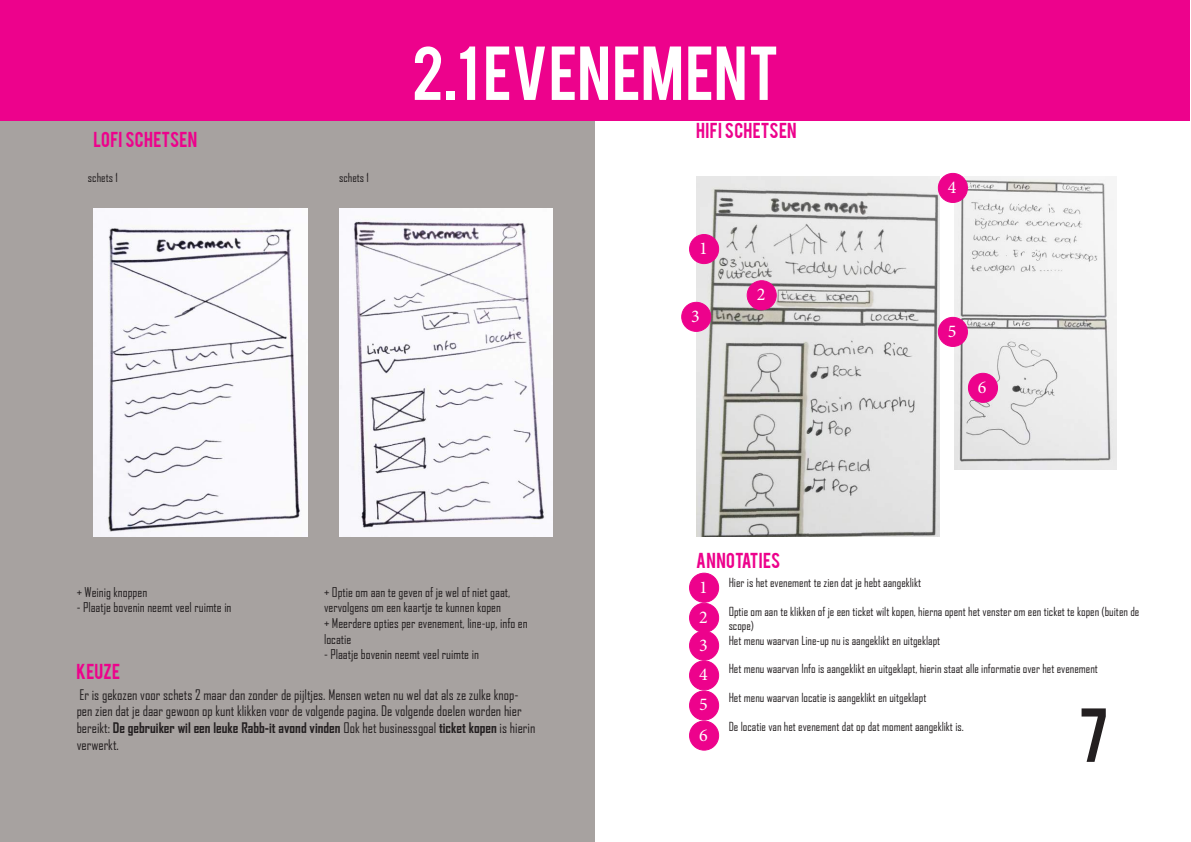
<style>
.page{position:relative;width:1191px;height:842px;background:#fff}
.page>*{position:absolute;margin:0;border:0;box-sizing:border-box;transform-origin:0 0}
.t1{font:60px "Bebas";letter-spacing:.01em;color:#fff}
.t2{font:60px "Bebas";color:#231f20}
.t3{font:18px/30.1px "Minion Pro";color:#fff}
.t4{font:17px "Bebas";letter-spacing:.015em;color:#ed028c}
.t5{font:14px/16.8px "Agency FB";color:#231f20}
.t6{font:13px/15.6px "Agency FB";color:#231f20}
.t7{font:12px/14.4px "Agency FB";color:#231f20}
.s1{font-weight:700}
</style>
<div class="page">
<div style="left:0;top:121px;width:595px;height:720px;background:#a7a2a0"></div>
<div style="left:1px;top:0;width:1189px;height:121px;background:#ed028c"></div>
<img style="left:93px;top:209px;width:214px;height:328px">
<img style="left:339px;top:209px;width:213px;height:328px">
<img style="left:696px;top:177px;width:243px;height:360px">
<img style="left:954px;top:177px;width:162px;height:292px">
<div style="left:689px;top:573px;width:29px;height:29px;background:#ed028c;border-radius:50%"></div>
<div style="left:689px;top:573px;width:30px;height:30px;border:1px solid #ed028c;border-radius:50%"></div>
<div style="left:689px;top:235px;width:29px;height:29px;background:#ed028c;border-radius:50%"></div>
<div style="left:689px;top:234px;width:30px;height:30px;border:1px solid #ed028c;border-radius:50%"></div>
<div style="left:747px;top:281px;width:29px;height:29px;background:#ed028c;border-radius:50%"></div>
<div style="left:746px;top:280px;width:30px;height:30px;border:1px solid #ed028c;border-radius:50%"></div>
<div style="left:681px;top:302px;width:30px;height:29px;background:#ed028c;border-radius:50%"></div>
<div style="left:681px;top:302px;width:30px;height:30px;border:1px solid #ed028c;border-radius:50%"></div>
<div style="left:938px;top:173px;width:29px;height:29px;background:#ed028c;border-radius:50%"></div>
<div style="left:938px;top:173px;width:30px;height:30px;border:1px solid #ed028c;border-radius:50%"></div>
<div style="left:938px;top:317px;width:29px;height:29px;background:#ed028c;border-radius:50%"></div>
<div style="left:938px;top:317px;width:30px;height:30px;border:1px solid #ed028c;border-radius:50%"></div>
<div style="left:968px;top:373px;width:29px;height:29px;background:#ed028c;border-radius:50%"></div>
<div style="left:968px;top:373px;width:30px;height:30px;border:1px solid #ed028c;border-radius:50%"></div>
<div style="left:689px;top:603px;width:29px;height:29px;background:#ed028c;border-radius:50%"></div>
<div style="left:689px;top:603px;width:30px;height:30px;border:1px solid #ed028c;border-radius:50%"></div>
<div style="left:689px;top:631px;width:29px;height:29px;background:#ed028c;border-radius:50%"></div>
<div style="left:689px;top:631px;width:30px;height:30px;border:1px solid #ed028c;border-radius:50%"></div>
<div style="left:689px;top:661px;width:29px;height:29px;background:#ed028c;border-radius:50%"></div>
<div style="left:689px;top:660px;width:30px;height:30px;border:1px solid #ed028c;border-radius:50%"></div>
<div style="left:689px;top:691px;width:29px;height:29px;background:#ed028c;border-radius:50%"></div>
<div style="left:689px;top:690px;width:30px;height:30px;border:1px solid #ed028c;border-radius:50%"></div>
<div style="left:689px;top:721px;width:29px;height:29px;background:#ed028c;border-radius:50%"></div>
<div style="left:689px;top:720px;width:30px;height:31px;border:1px solid #ed028c;border-radius:50%"></div>
<h3 class="t4" style="left:93px;top:127px;width:105px">LOFI SCHETSEN</h3>
<p class="t7" style="left:88px;top:170px;width:31px">schets 1</p>
<p class="t7" style="left:339px;top:170px;width:31px">schets 1</p>
<h1 class="t1" style="left:412px;top:30px;width:368px">2.1 EVENEMENT</h1>
<h3 class="t4" style="left:696px;top:118px;width:102px">HIFI SCHETSEN</h3>
<h2 class="t3" style="left:699px;top:233px;width:10px">1</h2>
<h2 class="t3" style="left:691px;top:301px;width:10px">3</h2>
<h2 class="t3" style="left:756px;top:279px;width:10px">2</h2>
<h3 class="t4" style="left:696px;top:548px;width:86px">ANNOTATIES</h3>
<h2 class="t3" style="left:948px;top:172px;width:10px">4</h2>
<h2 class="t3" style="left:948px;top:316px;width:10px">5</h2>
<h2 class="t3" style="left:978px;top:372px;width:10px">6</h2>
<p class="t6" style="left:324px;top:584px;width:205px">+ Optie om aan te geven of je wel of niet gaat, vervolgens om een kaartje te kunnen kopen<br>+ Meerdere opties per evenement, line-up, info en locatie</p>
<p class="t6" style="left:324px;top:646px;width:156px">- Plaatje bovenin neemt veel ruimte in</p>
<p class="t5" style="left:77px;top:686px;width:460px">Er is gekozen voor schets 2 maar dan zonder de pijltjes. Mensen weten nu wel dat als ze zulke knop-<br>pen zien dat je daar gewoon op kunt klikken voor de volgende pagina. De volgende doelen worden hier bereikt: <span class="s1">De gebruiker wil een leuke Rabb-it avond vinden</span> Ook het businessgoal <span class="s1">ticket kopen</span> is hierin verwerkt.</p>
<p class="t6" style="left:77px;top:584px;width:72px">+ Weinig knoppen</p>
<p class="t6" style="left:77px;top:599px;width:156px">- Plaatje bovenin neemt veel ruimte in</p>
<h3 class="t4" style="left:76px;top:659px;width:45px">KEUZE</h3>
<h2 class="t3" style="left:699px;top:572px;width:10px">1</h2>
<h2 class="t3" style="left:699px;top:603px;width:10px;line-height:27.8px">2<br>3</h2>
<h2 class="t3" style="left:699px;top:660px;width:10px;text-align:justify">4<br>5<br>6</h2>
<p class="t7" style="left:728px;top:575px;width:194px">Hier is het evenement te zien dat je hebt aangeklikt</p>
<p class="t7" style="left:728px;top:604px;width:412px">Optie om aan te klikken of je een ticket wilt kopen, hierna opent het venster om een ticket te kopen (buiten de scope)<br>Het menu waarvan Line-up nu is aangeklikt en uitgeklapt</p>
<p class="t7" style="left:728px;top:661px;width:371px">Het menu waarvan Info is aangeklikt en uitgeklapt, hierin staat alle informatie over het evenement</p>
<p class="t7" style="left:728px;top:690px;width:199px">Het menu waarvan locatie is aangeklikt en uitgeklapt</p>
<p class="t7" style="left:728px;top:719px;width:237px">De locatie van het evenement dat op dat moment aangeklikt is.</p>
<h1 class="t2" style="left:1078px;top:691px;width:31px">7</h1>
</div>
